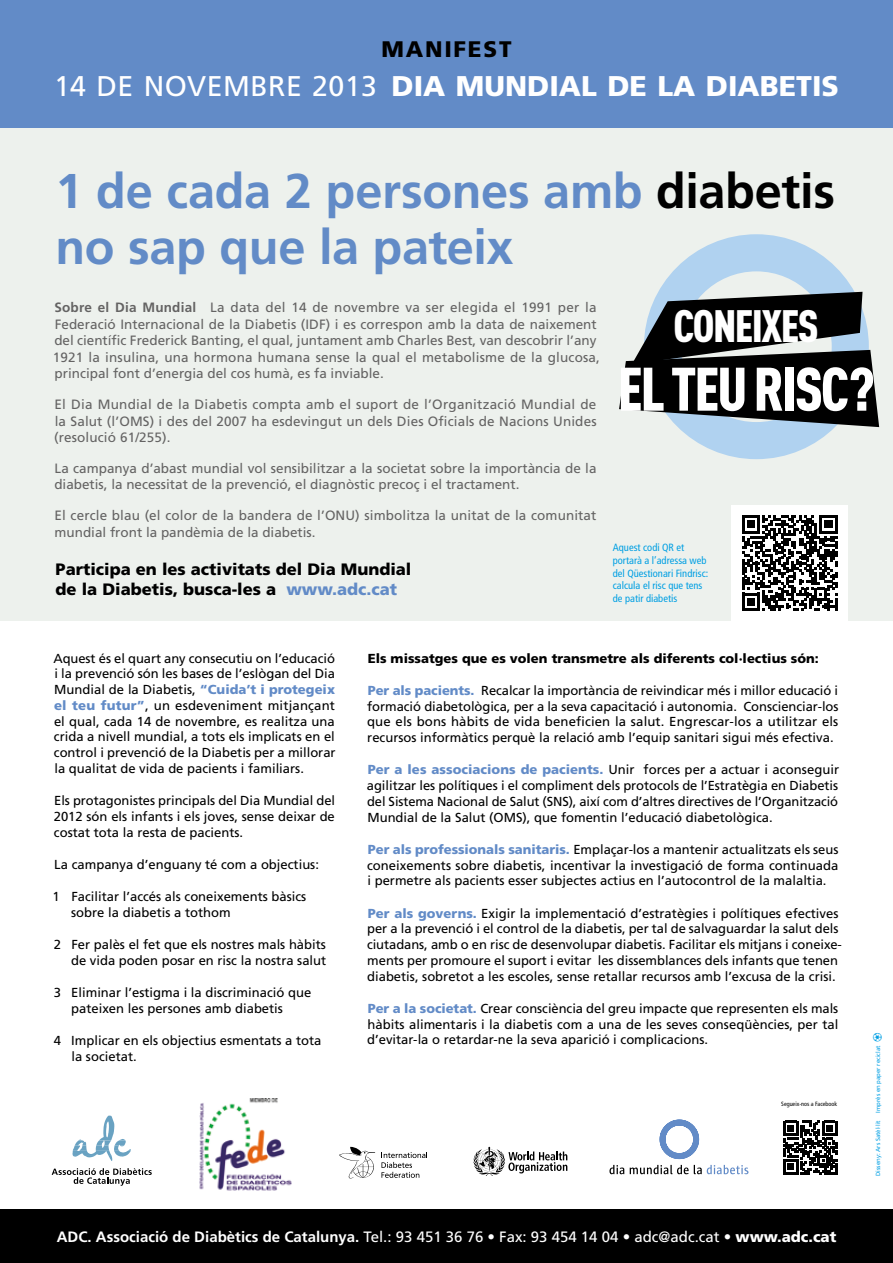
<style>
.page{position:relative;width:893px;height:1263px;background:#fff}
.page>*{position:absolute;margin:0;border:0;box-sizing:border-box;transform-origin:0 0}
.t1{font:900 60.45px "DIN Cond";letter-spacing:-.035em;color:#fff}
.t2{font:700 48.75px/55.5px "Frutiger LT Std";letter-spacing:-.01em;color:#628bc7}
.t3{font:900 44.7px "DIN Cond";letter-spacing:-.035em;color:#fff}
.t4{font:900 28.5px "Frutiger LT Std";color:#fff}
.t5{font:900 22.5px "Frutiger LT Std";letter-spacing:.08em;color:#000}
.t6{font:900 16.5px/19.8px "Frutiger LT Std";color:#000}
.t7{font:15px "Frutiger LT Std";color:#fff}
.t8{font:13.5px/16.5px "Frutiger LT Std";letter-spacing:.005em;color:#646363}
.t9{font:13.05px/15.8px "Frutiger LT Std";color:#000;text-align:justify}
.t10{font:900 13.05px "Frutiger LT Std";color:#000}
.t11{font:condensed 10.5px/12.6px "Frutiger LT Std";color:#009fe3}
.t12{font:condensed 6.15px "Frutiger LT Std";color:#000}
.t13{font:6px "Frutiger LT Std";color:#009fe3}
.s1{font-weight:400}
.s2{color:#000}
.s3{font-weight:700}
.s4{color:#628bc7}
.s5{font-weight:900;color:#628bc7}
.s6{font-weight:900}
.s7{font-family:"Pictograph One";font-size:12px}
</style>
<div class="page">
<div style="left:0;top:128px;width:893px;height:493px;background:#edf1ed"></div>
<div style="left:0;top:0;width:893px;height:128px;background:#628bc7"></div>
<div style="left:0;top:1209px;width:893px;height:54px;background:#000"></div>
<svg style="left:339px;top:1147px;width:88px;height:32px"></svg>
<svg style="left:473px;top:1147px;width:94px;height:29px"></svg>
<svg style="left:52px;top:1168px;width:100px;height:18px"></svg>
<svg style="left:72px;top:1115px;width:59px;height:46px"></svg>
<svg style="left:783px;top:1120px;width:54px;height:54px"></svg>
<svg style="left:660px;top:1119px;width:39px;height:40px"></svg>
<svg style="left:609px;top:1165px;width:15px;height:9px"></svg>
<svg style="left:630px;top:1165px;width:118px;height:9px"></svg>
<img style="left:199px;top:1098px;width:93px;height:93px">
<div style="left:732px;top:505px;width:116px;height:116px;background:#fff"></div>
<svg style="left:742px;top:515px;width:95px;height:96px"></svg>
<svg style="left:658px;top:234px;width:205px;height:225px;fill:#b0d2f0"></svg>
<svg style="left:619px;top:292px;width:260px;height:135px"></svg>
<h3 class="t5" style="left:381px;top:36px;width:132px">MANIFEST</h3>
<h3 class="t4" style="left:54px;top:68px;width:786px"><span class="s1">14 DE NOVEMBRE 2013</span> DIA MUNDIAL DE LA DIABETIS</h3>
<h2 class="t2" style="left:56px;top:164px;width:781px">1 de cada 2 persones amb <span class="s2">diabetis </span>no sap que la pateix</h2>
<h3 class="t3" style="left:674px;top:298px;width:147px">CONEIXES</h3>
<h1 class="t1" style="left:617px;top:351px;width:259px">EL TEU RISC?</h1>
<p class="t8" style="left:53px;top:299px;width:549px"><span class="s3">Sobre el Dia Mundial</span> La data del 14 de novembre va ser elegida el 1991 per la Federació Internacional de la Diabetis (IDF) i es correspon amb la data de naixement del científic Frederick Banting, el qual, juntament amb Charles Best, van descobrir l’any 1921 la insulina, una hormona humana sense la qual el metabolisme de la glucosa, principal font d’energia del cos humà, es fa inviable.</p>
<p class="t8" style="left:54px;top:396px;width:544px;text-align:justify">El Dia Mundial de la Diabetis compta amb el suport de l’Organització Mundial de la Salut (l’OMS) i des del 2007 ha esdevingut un dels Dies Oficials de Nacions Unides (resolució 61/255).</p>
<p class="t8" style="left:54px;top:460px;width:544px">La campanya d’abast mundial vol sensibilitzar a la societat sobre la importància de la diabetis, la necessitat de la prevenció, el diagnòstic precoç i el tractament.</p>
<p class="t8" style="left:55px;top:507px;width:543px">El cercle blau (el color de la bandera de l’ONU) simbolitza la unitat de la comunitat mundial front la pandèmia de la diabetis.</p>
<p class="t6" style="left:56px;top:560px;width:357px">Participa en les activitats del Dia Mundial de la Diabetis, busca-les a <span class="s4">www.adc.cat</span></p>
<p class="t11" style="left:613px;top:541px;width:97px">Aquest codi QR et portarà a l’adressa web del Qüestionari Findrisc: calcula el risc que tens de patir diabetis</p>
<p class="t9" style="left:53px;top:650px;width:284px">Aquest és el quart any consecutiu on l’educació i la prevenció són les bases de l’eslògan del Dia Mundial de la Diabetis, <span class="s5">“Cuida’t i protegeix el teu futur”</span>, un esdeveniment mitjançant el qual, cada 14 de novembre, es realitza una crida a nivell mundial, a tots els implicats en el control i prevenció de la Diabetis per a millorar la qualitat de vida de pacients i familiars.</p>
<p class="t9" style="left:54px;top:793px;width:283px">Els protagonistes principals del Dia Mundial del 2012 són els infants i els joves, sense deixar de costat tota la resta de pacients.</p>
<p class="t9" style="left:54px;top:856px;width:266px">La campanya d’enguany té com a objectius:</p>
<p class="t9" style="left:71px;top:889px;width:237px;text-indent:-19px">1 Facilitar l’accés als coneixements bàsics sobre la diabetis a tothom</p>
<p class="t9" style="left:54px;top:937px;width:274px;text-align:right">2 Fer palès el fet que els nostres mals hàbits de vida poden posar en risc la nostra salut</p>
<p class="t9" style="left:71px;top:985px;width:242px;text-indent:-17px">3 Eliminar l’estigma i la discriminació que pateixen les persones amb diabetis</p>
<p class="t9" style="left:71px;top:1033px;width:252px;text-indent:-18px">4 Implicar en els objectius esmentats a tota la societat.</p>
<p class="t10" style="left:368px;top:650px;width:453px">Els missatges que es volen transmetre als diferents col·lectius són:</p>
<p class="t9" style="left:367px;top:682px;width:473px"><span class="s5">Per als pacients.</span> Recalcar la importància de reivindicar més i millor educació i formació diabetològica, per a la seva capacitació i autonomia. Conscienciar-los que els bons hàbits de vida beneficien la salut. Engrescar-los a utilitzar els recursos informàtics perquè la relació amb l’equip sanitari sigui més efectiva.</p>
<p class="t9" style="left:367px;top:762px;width:474px"><span class="s5">Per a les associacions de pacients.</span> Unir forces per a actuar i aconseguir agilitzar les polítiques i el compliment dels protocols de l’Estratègia en Diabetis del Sistema Nacional de Salut (SNS), així com d’altres directives de l’Organització Mundial de la Salut (OMS), que fomentin l’educació diabetològica.</p>
<p class="t9" style="left:367px;top:841px;width:473px"><span class="s5">Per als professionals sanitaris.</span> Emplaçar-los a mantenir actualitzats els seus coneixements sobre diabetis, incentivar la investigació de forma continuada i permetre als pacients esser subjectes actius en l’autocontrol de la malaltia.</p>
<p class="t9" style="left:367px;top:905px;width:476px;text-align:left"><span class="s5">Per als governs.</span> Exigir la implementació d’estratègies i polítiques efectives per a la prevenció i el control de la diabetis, per tal de salvaguardar la salut dels ciutadans, amb o en risc de desenvolupar diabetis. Facilitar els mitjans i coneixe&shy;ments per promoure el suport i evitar les dissemblances dels infants que tenen diabetis, sobretot a les escoles, sense retallar recursos amb l’excusa de la crisi.</p>
<p class="t9" style="left:367px;top:1000px;width:473px"><span class="s5">Per a la societat.</span> Crear consciència del greu impacte que representen els mals hàbits alimentaris i la diabetis com a una de les seves conseqüències, per tal d’evitar-la o retardar-ne la seva aparició i complicacions.</p>
<p class="t12" style="left:781px;top:1100px;width:57px">Segueix-nos a Facebook</p>
<p class="t7" style="left:57px;top:1227px;width:781px"><span class="s3">ADC. Associació de Diabètics de Catalunya.</span> Tel.: 93 451 36 76 • Fax: 93 454 14 04 • adc@adc.cat • <span class="s6">www.adc.cat</span></p>
<p class="t13" style="left:875px;top:1112px;width:81px;rotate:-90deg">Imprès en paper reciclat <span class="s7">C</span></p>
<p class="t13" style="left:875px;top:1176px;width:57px;rotate:-90deg">Disseny: Ars Satèl·lit</p>
</div>
